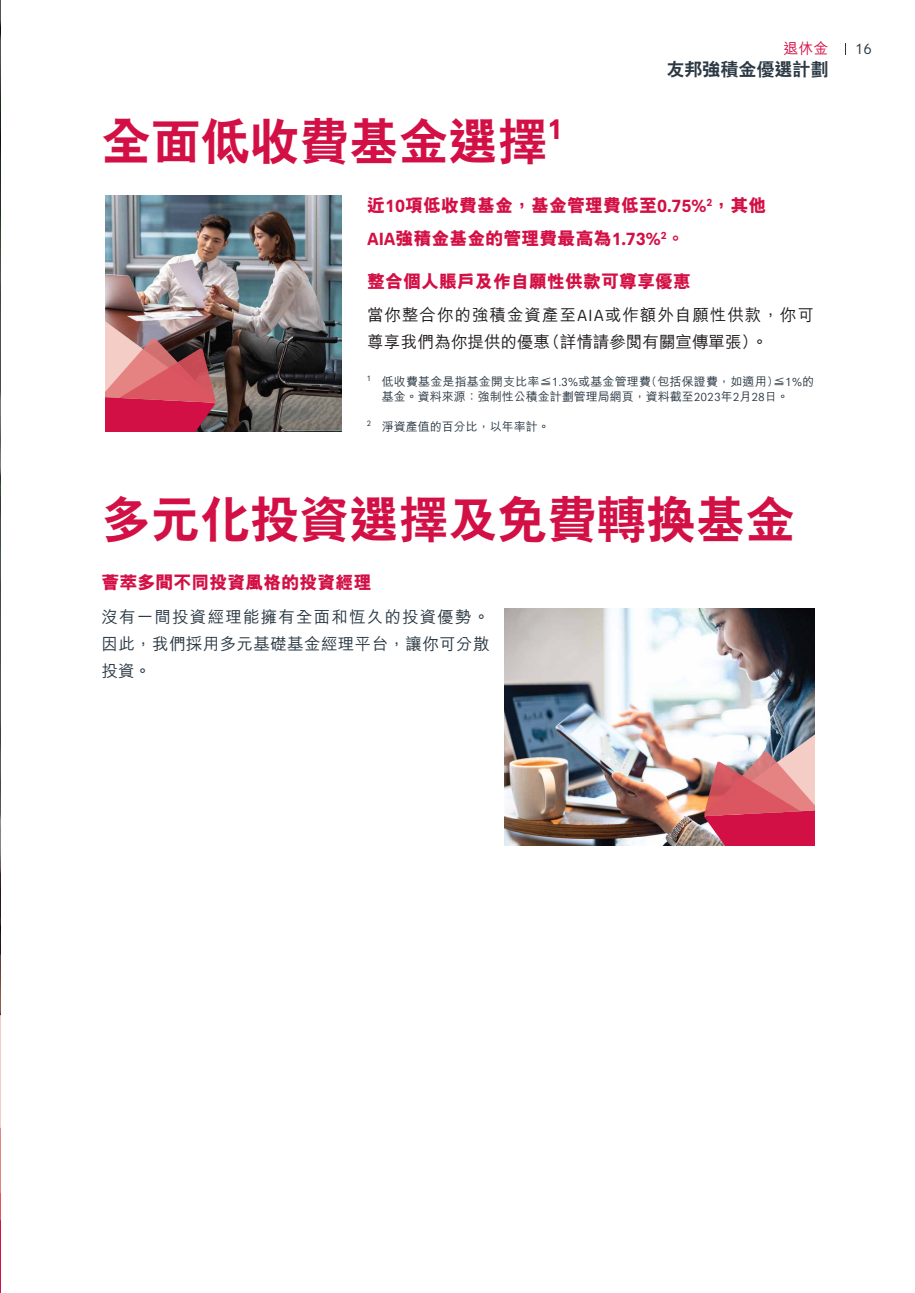
<style>
.page{position:relative;width:915px;height:1293px;background:#fff}
.page>*{position:absolute;margin:0;border:0;box-sizing:border-box;transform-origin:0 0}
.t1{font:800 49.5px "C Hei 2 HK";color:#d31045}
.t2{font:800 18px/33.5px "M Hei HK";color:#d31045}
.t3{font:800 18px "C Hei 2 HK";color:#2b3944}
.t4{font:500 16.5px/27px "M Hei HK";letter-spacing:.04em;color:#221e1f}
.t5{font:500 16.5px/27px "M Hei HK";letter-spacing:.07em;color:#2b3944;text-align:justify}
.t6{font:500 15px "M Hei HK";color:#d31045}
.t7{font:15px "AIA Everest";color:#2b3944}
.t8{font:500 12px/15px "M Hei HK";color:#2b3944}
.s1{font-family:"AIA Everest";font-weight:700}
.s2{font-family:"AIA Everest";font-weight:400}
</style>
<div class="page">
<img style="left:0;top:0;width:1px;height:892px">
<svg style="left:0;top:892px;width:1px;height:401px"></svg>
<img style="left:504px;top:609px;width:310px;height:236px">
<svg style="left:704px;top:730px;width:110px;height:115px;background:#d17686"></svg>
<img style="left:106px;top:195px;width:235px;height:237px">
<svg style="left:105px;top:316px;width:110px;height:116px;background:#bb5866"></svg>
<p class="t6" style="left:783px;top:38px;width:46px">退休金</p>
<p class="t7" style="left:855px;top:41px;width:18px">16</p>
<h2 class="t3" style="left:666px;top:60px;width:163px">友邦強積金優選計劃</h2>
<h1 class="t1" style="left:101px;top:117px;width:463px">全面低收費基金選擇<sup>1</sup></h1>
<h2 class="t2" style="left:367px;top:188px;width:401px">近<span class="s1">10</span>項低收費基金，基金管理費低至<span class="s1">0.75%</span><sup>2</sup>，其他<br><span class="s1">AIA</span>強積金基金的管理費最高為<span class="s1">1.73%</span><sup>2</sup>。</h2>
<h2 class="t2" style="left:367px;top:264px;width:326px">整合個人賬戶及作自願性供款可尊享優惠</h2>
<h3 class="t4" style="left:367px;top:300px;width:448px">當你整合你的強積金資產至<span class="s2">AIA</span>或作額外自願性供款，你可尊享我們為你提供的優惠（詳情請參閱有關宣傳單張）。</h3>
<p class="t8" style="left:382px;top:373px;width:434px;text-indent:-15px"><sup>1</sup> 低收費基金是指基金開支比率≦<span class="s2">1.3%</span>或基金管理費(包括保證費，如適用)≦<span class="s2">1%</span>的基金。資料來源：強制性公積金計劃管理局網頁，資料截至<span class="s2">2023</span>年<span class="s2">2</span>月<span class="s2">28</span>日。</p>
<p class="t8" style="left:367px;top:418px;width:184px"><sup>2</sup> 淨資產值的百分比，以年率計。</p>
<h1 class="t1" style="left:101px;top:494px;width:695px">多元化投資選擇及免費轉換基金</h1>
<h2 class="t2" style="left:101px;top:566px;width:271px">薈萃多間不同投資風格的投資經理</h2>
<h3 class="t5" style="left:101px;top:602px;width:389px">沒有一間投資經理能擁有全面和恆久的投資優勢。因此，我們採用多元基礎基金經理平台，讓你可分散投資。</h3>
</div>
